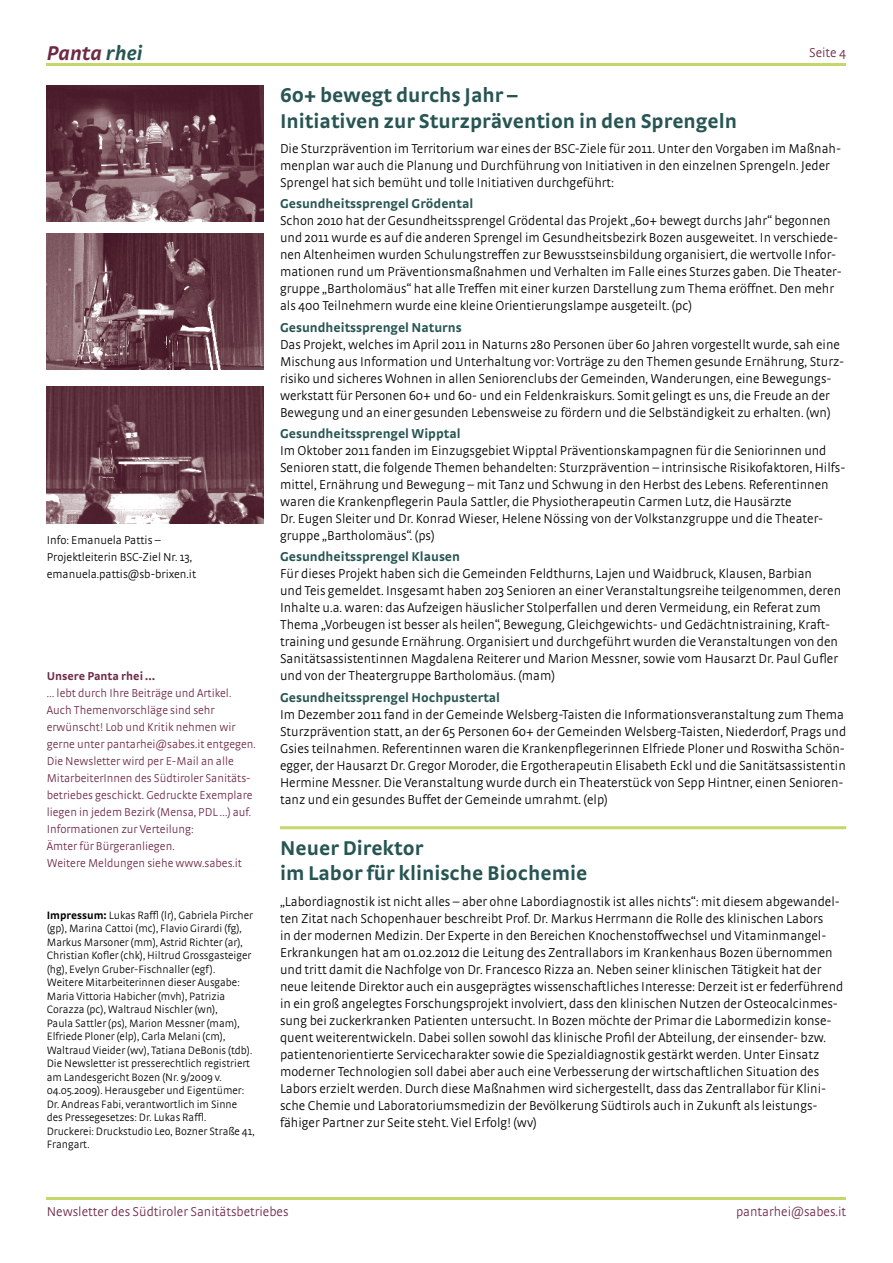
<style>
.page{position:relative;width:893px;height:1263px;background:#fff}
.page>*{position:absolute;margin:0;border:0;box-sizing:border-box;transform-origin:0 0}
.t1{font:700 21px/25.5px "Strada OT";color:#275553}
.t2{font:italic 700 21px "Strada OT";color:#6e2a45}
.t3{font:300 13.5px/17px "Strada OT";color:#000}
.t4{font:700 13.5px "Strada OT";color:#275553}
.t5{font:300 13.5px "Strada OT";color:#6e2a45}
.t6{font:300 12px/17px "Strada OT";color:#6e2a45}
.t7{font:300 12px/17px "Strada OT";color:#000}
.t8{font:700 12px "Strada OT";color:#6e2a45}
.t9{font:300 11.25px/13.5px "Strada OT";color:#000}
.s1{color:#275553}
.s2{font-weight:700}
</style>
<div class="page">
<img style="left:47px;top:85px;width:216px;height:136px">
<img style="left:47px;top:234px;width:216px;height:136px">
<img style="left:47px;top:387px;width:216px;height:136px">
<hr style="left:47px;top:1197px;width:799px;height:2px;background:#c5d76a">
<hr style="left:47px;top:64px;width:799px;height:2px;background:#c5d76a">
<hr style="left:280px;top:826px;width:566px;height:3px;background:#c5d76a">
<h1 class="t2" style="left:47px;top:40px;width:97px">Panta <span class="s1">rhei</span></h1>
<p class="t5" style="left:809px;top:45px;width:39px">Seite 4</p>
<h1 class="t1" style="left:280px;top:82px;width:459px">60+ bewegt durchs Jahr –<br>Initiativen zur Sturzprävention in den Sprengeln</h1>
<p class="t3" style="left:280px;top:140px;width:563px">Die Sturzprävention im Territorium war eines der BSC-Ziele für 2011. Unter den Vorgaben im Maßnah&shy;menplan war auch die Planung und Durchführung von Initiativen in den einzelnen Sprengeln. Jeder<br>Sprengel hat sich bemüht und tolle Initiativen durchgeführt:</p>
<p class="t4" style="left:280px;top:196px;width:195px">Gesundheitssprengel Grödental</p>
<p class="t3" style="left:280px;top:213px;width:563px">Schon 2010 hat der Gesundheitssprengel Grödental das Projekt „60+ bewegt durchs Jahr“ begonnen und 2011 wurde es auf die anderen Sprengel im Gesundheitsbezirk Bozen ausgeweitet. In verschiede&shy;nen Altenheimen wurden Schulungstreffen zur Bewusstseinsbildung organisiert, die wertvolle Infor&shy;mationen rund um Präventionsmaßnahmen und Verhalten im Falle eines Sturzes gaben. Die Theater&shy;gruppe „Bartholomäus“ hat alle Treffen mit einer kurzen Darstellung zum Thema eröffnet. Den mehr als 400 Teilnehmern wurde eine kleine Orientierungslampe ausgeteilt. (pc)</p>
<p class="t4" style="left:280px;top:319px;width:183px">Gesundheitssprengel Naturns</p>
<p class="t3" style="left:280px;top:336px;width:566px">Das Projekt, welches im April 2011 in Naturns 280 Personen über 60 Jahren vorgestellt wurde, sah eine Mischung aus Information und Unterhaltung vor: Vorträge zu den Themen gesunde Ernährung, Sturz&shy;risiko und sicheres Wohnen in allen Seniorenclubs der Gemeinden, Wanderungen, eine Bewegungs&shy;werkstatt für Personen 60+ und 60- und ein Feldenkraiskurs. Somit gelingt es uns, die Freude an der Bewegung und an einer gesunden Lebensweise zu fördern und die Selbständigkeit zu erhalten. (wn)</p>
<p class="t4" style="left:280px;top:425px;width:182px">Gesundheitssprengel Wipptal</p>
<p class="t3" style="left:280px;top:442px;width:567px">Im Oktober 2011 fanden im Einzugsgebiet Wipptal Präventionskampagnen für die Seniorinnen und Senioren statt, die folgende Themen behandelten: Sturzprävention – intrinsische Risikofaktoren, Hilfs&shy;mittel, Ernährung und Bewegung – mit Tanz und Schwung in den Herbst des Lebens. Referentinnen waren die Krankenpflegerin Paula Sattler, die Physiotherapeutin Carmen Lutz, die Hausärzte<br>Dr. Eugen Sleiter und Dr. Konrad Wieser, Helene Nössing von der Volkstanzgruppe und die Theater&shy;gruppe „Bartholomäus“. (ps)</p>
<p class="t4" style="left:280px;top:549px;width:182px">Gesundheitssprengel Klausen</p>
<p class="t3" style="left:280px;top:566px;width:563px">Für dieses Projekt haben sich die Gemeinden Feldthurns, Lajen und Waidbruck, Klausen, Barbian<br>und Teis gemeldet. Insgesamt haben 203 Senioren an einer Veranstaltungsreihe teilgenommen, deren Inhalte u.a. waren: das Aufzeigen häuslicher Stolperfallen und deren Vermeidung, ein Referat zum Thema „Vorbeugen ist besser als heilen“, Bewegung, Gleichgewichts- und Gedächtnistraining, Kraft&shy;training und gesunde Ernährung. Organisiert und durchgeführt wurden die Veranstaltungen von den Sanitätsassistentinnen Magdalena Reiterer und Marion Messner, sowie vom Hausarzt Dr. Paul Gufler und von der Theatergruppe Bartholomäus. (mam)</p>
<p class="t4" style="left:280px;top:689px;width:222px">Gesundheitssprengel Hochpustertal</p>
<p class="t3" style="left:280px;top:706px;width:568px">Im Dezember 2011 fand in der Gemeinde Welsberg-Taisten die Informationsveranstaltung zum Thema Sturzprävention statt, an der 65 Personen 60+ der Gemeinden Welsberg-Taisten, Niederdorf, Prags und Gsies teilnahmen. Referentinnen waren die Krankenpflegerinnen Elfriede Ploner und Roswitha Schön&shy;egger, der Hausarzt Dr. Gregor Moroder, die Ergotherapeutin Elisabeth Eckl und die Sanitätsassistentin Hermine Messner. Die Veranstaltung wurde durch ein Theaterstück von Sepp Hintner, einen Senioren&shy;tanz und ein gesundes Buffet der Gemeinde umrahmt. (elp)</p>
<h1 class="t1" style="left:280px;top:835px;width:309px">Neuer Direktor<br>im Labor für klinische Biochemie</h1>
<p class="t3" style="left:280px;top:893px;width:565px">„Labordiagnostik ist nicht alles – aber ohne Labordiagnostik ist alles nichts“: mit diesem abgewandel&shy;ten Zitat nach Schopenhauer beschreibt Prof. Dr. Markus Herrmann die Rolle des klinischen Labors<br>in der modernen Medizin. Der Experte in den Bereichen Knochenstoffwechsel und Vitaminmangel-Erkrankungen hat am 01.02.2012 die Leitung des Zentrallabors im Krankenhaus Bozen übernommen und tritt damit die Nachfolge von Dr. Francesco Rizza an. Neben seiner klinischen Tätigkeit hat der neue leitende Direktor auch ein ausgeprägtes wissenschaftliches Interesse: Derzeit ist er federführend in ein groß angelegtes Forschungsprojekt involviert, dass den klinischen Nutzen der Osteocalcinmes&shy;sung bei zuckerkranken Patienten untersucht. In Bozen möchte der Primar die Labormedizin konse&shy;quent weiterentwickeln. Dabei sollen sowohl das klinische Profil der Abteilung, der einsender- bzw. patientenorientierte Servicecharakter sowie die Spezialdiagnostik gestärkt werden. Unter Einsatz moderner Technologien soll dabei aber auch eine Verbesserung der wirtschaftlichen Situation des Labors erzielt werden. Durch diese Maßnahmen wird sichergestellt, dass das Zentrallabor für Klini&shy;sche Chemie und Laboratoriumsmedizin der Bevölkerung Südtirols auch in Zukunft als leistungs&shy;fähiger Partner zur Seite steht. Viel Erfolg! (wv)</p>
<p class="t7" style="left:47px;top:532px;width:151px">Info: Emanuela Pattis –<br>Projektleiterin BSC-Ziel Nr. 13, emanuela.pattis@sb-brixen.it</p>
<p class="t8" style="left:47px;top:669px;width:110px">Unsere Panta rhei …</p>
<p class="t6" style="left:47px;top:685px;width:211px">… lebt durch Ihre Beiträge und Artikel.<br>Auch Themenvorschläge sind sehr erwünscht! Lob und Kritik nehmen wir gerne unter pantarhei@sabes.it entgegen.<br>Die Newsletter wird per E-Mail an alle MitarbeiterInnen des Südtiroler Sanitäts&shy;betriebes geschickt. Gedruckte Exemplare liegen in jedem Bezirk (Mensa, PDL …) auf.<br>Informationen zur Verteilung:<br>Ämter für Bürgeranliegen.<br>Weitere Meldungen siehe www.sabes.it</p>
<p class="t9" style="left:47px;top:908px;width:209px"><span class="s2">Impressum:</span> Lukas Raffl (lr), Gabriela Pircher (gp), Marina Cattoi (mc), Flavio Girardi (fg), Markus Marsoner (mm), Astrid Richter (ar), Christian Kofler (chk), Hiltrud Grossgasteiger (hg), Evelyn Gruber-Fischnaller (egf).<br>Weitere Mitarbeiterinnen dieser Ausgabe:<br>Maria Vittoria Habicher (mvh), Patrizia Corazza (pc), Waltraud Nischler (wn),<br>Paula Sattler (ps), Marion Messner (mam), Elfriede Ploner (elp), Carla Melani (cm), Waltraud Vieider (wv), Tatiana DeBonis (tdb).<br>Die Newsletter ist presserechtlich registriert am Landesgericht Bozen (Nr. 9/2009 v.<br>04.05.2009). Herausgeber und Eigentümer:<br>Dr. Andreas Fabi, verantwortlich im Sinne des Pressegesetzes: Dr. Lukas Raffl.<br>Druckerei: Druckstudio Leo, Bozner Straße 41, Frangart.</p>
<p class="t5" style="left:47px;top:1204px;width:243px">Newsletter des Südtiroler Sanitätsbetriebes</p>
<p class="t5" style="left:736px;top:1204px;width:112px">pantarhei@sabes.it</p>
</div>
